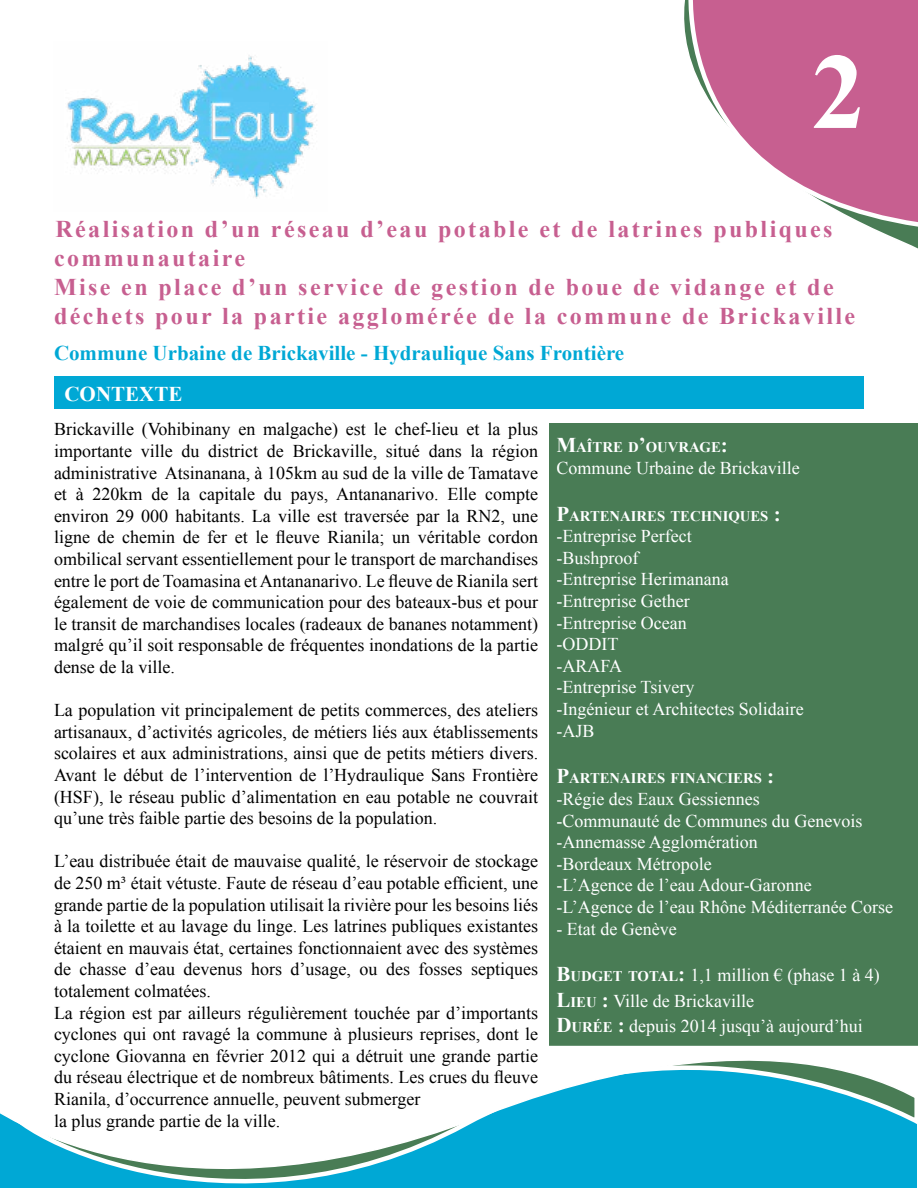
<style>
.page{position:relative;width:918px;height:1188px;background:#fff}
.page>*{position:absolute;margin:0;border:0;box-sizing:border-box;transform-origin:0 0}
.t1{font:700 108px "Times New Roman";color:#fff}
.t2{font:700 24px/28.8px "Times New Roman";letter-spacing:.1em;color:#c75f90}
.t3{font:700 21px "Times New Roman";color:#00a8d5}
.t4{font:700 21px "Times New Roman";color:#fff}
.t5{font:18px/21.6px "Times New Roman";color:#000;text-align:justify}
.t6{font:18px/21.6px "Times New Roman";color:#fff}
.t7{font:700 14.7px "Times New Roman";color:#fff}
.s1{font-size:21px}
.s2{font-weight:700;font-size:21px}
.s3{font-weight:700;font-size:14.7px}
</style>
<div class="page">
<svg style="left:0;top:1060px;width:917px;height:128px"></svg>
<svg style="left:684px;top:0;width:234px;height:249px"></svg>
<div style="left:54px;top:376px;width:810px;height:33px;background:#00a8d5"></div>
<div style="left:553px;top:427px;width:361px;height:615px;background:#497c55"></div>
<div style="left:549px;top:423px;width:369px;height:623px;border:8px solid #497c55"></div>
<img style="left:67px;top:55px;width:250px;height:144px">
<h1 class="t1" style="left:811px;top:17px;width:55px">2</h1>
<h2 class="t2" style="left:54px;top:214px;width:803px">Réalisation d’un réseau d’eau potable et de latrines publiques communautaire<br>Mise en place d’un service de gestion de boue de vidange et de déchets pour la partie agglomérée de la commune de Brickaville</h2>
<p class="t3" style="left:54px;top:338px;width:572px">Commune Urbaine de Brickaville - Hydraulique Sans Frontière</p>
<p class="t4" style="left:64px;top:379px;width:119px">CONTEXTE</p>
<p class="t5" style="left:54px;top:418px;width:486px">Brickaville (Vohibinany en malgache) est le chef-lieu et la plus importante ville du district de Brickaville, situé dans la région administrative Atsinanana, à 105km au sud de la ville de Tamatave et à 220km de la capitale du pays, Antananarivo. Elle compte environ 29 000 habitants. La ville est traversée par la RN2, une ligne de chemin de fer et le fleuve Rianila; un véritable cordon ombilical servant essentiellement pour le transport de marchandises entre le port de Toamasina et Antananarivo. Le fleuve de Rianila sert également de voie de communication pour des bateaux-bus et pour le transit de marchandises locales (radeaux de bananes notamment) malgré qu’il soit responsable de fréquentes inondations de la partie dense de la ville.</p>
<p class="t5" style="left:54px;top:699px;width:486px">La population vit principalement de petits commerces, des ateliers artisanaux, d’activités agricoles, de métiers liés aux établissements scolaires et aux administrations, ainsi que de petits métiers divers.<br>Avant le début de l’intervention de l’Hydraulique Sans Frontière (HSF), le réseau public d’alimentation en eau potable ne couvrait qu’une très faible partie des besoins de la population.</p>
<p class="t5" style="left:54px;top:850px;width:486px;text-align:left">L’eau distribuée était de mauvaise qualité, le réservoir de stockage de 250 m³ était vétuste. Faute de réseau d’eau potable efficient, une grande partie de la population utilisait la rivière pour les besoins liés à la toilette et au lavage du linge. Les latrines publiques existantes étaient en mauvais état, certaines fonctionnaient avec des systèmes de chasse d’eau devenus hors d’usage, ou des fosses septiques totalement colmatées.<br>La région est par ailleurs régulièrement touchée par d’importants cyclones qui ont ravagé la commune à plusieurs reprises, dont le cyclone Giovanna en février 2012 qui a détruit une grande partie du réseau électrique et de nombreux bâtiments. Les crues du fleuve Rianila, d’occurrence annuelle, peuvent submerger<br>la plus grande partie de la ville.</p>
<p class="t7" style="left:556px;top:437px;width:173px"><span class="s1">M</span>AÎTRE D<span class="s1">’</span>OUVRAGE<span class="s1">:</span></p>
<p class="t6" style="left:556px;top:457px;width:245px">Commune Urbaine de Brickaville</p>
<p class="t7" style="left:556px;top:506px;width:226px"><span class="s1">P</span>ARTENAIRES TECHNIQUES <span class="s1">:</span></p>
<p class="t6" style="left:556px;top:525px;width:249px">-Entreprise Perfect<br>-Bushproof<br>-Entreprise Herimanana -Entreprise Gether<br>-Entreprise Ocean<br>-ODDIT<br>-ARAFA<br>-Entreprise Tsivery<br>-Ingénieur et Architectes Solidaire -AJB</p>
<p class="t7" style="left:556px;top:768px;width:219px"><span class="s1">P</span>ARTENAIRES FINANCIERS <span class="s1">:</span></p>
<p class="t6" style="left:556px;top:788px;width:338px">-Régie des Eaux Gessiennes<br>-Communauté de Communes du Genevois -Annemasse Agglomération<br>-Bordeaux Métropole<br>-L’Agence de l’eau Adour-Garonne<br>-L’Agence de l’eau Rhône Méditerranée Corse</p>
<p class="t6" style="left:556px;top:918px;width:122px">- Etat de Genève</p>
<p class="t6" style="left:556px;top:963px;width:325px;line-height:25.2px"><span class="s2">B</span><span class="s3">UDGET TOTAL</span><span class="s2">:</span> 1,1 million € (phase 1 à 4)<br><span class="s2">L</span><span class="s3">IEU</span> <span class="s2">:</span> Ville de Brickaville<br><span class="s2">D</span><span class="s3">URÉE</span> <span class="s2">:</span> depuis 2014 jusqu’à aujourd’hui</p>
</div>
